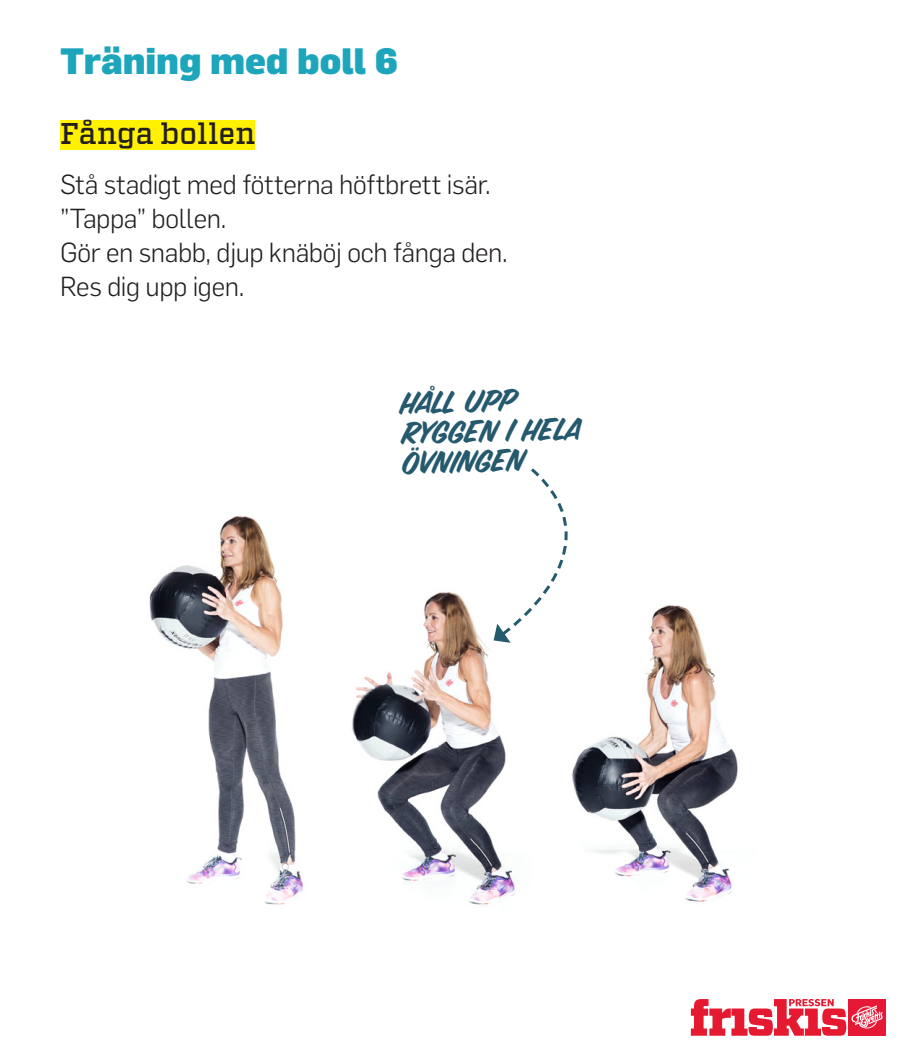
<style>
.page{position:relative;width:900px;height:1050px;background:#fff}
.page>*{position:absolute;margin:0;border:0;box-sizing:border-box;transform-origin:0 0}
.t1{font:900 36px "Flama";color:#1da5bc}
.Piltext{font:34.5px/30px "Sign Painter House Brush";color:#255a6e}
.Bröd_Grotesk_utan_In{font:500 30px "Vitesse";letter-spacing:.005em;color:#231f20}
.Bröd_Grotesk_utan_In-2{font:300 27px/33.9px "Flama";letter-spacing:-.01em;color:#231f20}
</style>
<div class="page">
<div style="left:849px;top:999px;width:37px;height:37px;background:#e51836"></div>
<svg style="left:852px;top:1005px;width:31px;height:24px"></svg>
<svg style="left:691px;top:999px;width:155px;height:37px"></svg>
<div style="left:60px;top:120px;width:195px;height:30px;background:#fff101"></div>
<img style="left:149px;top:516px;width:154px;height:389px">
<img style="left:352px;top:592px;width:164px;height:313px">
<img style="left:572px;top:605px;width:166px;height:297px">
<svg style="left:494px;top:468px;width:129px;height:175px"></svg>
<p class="t1" style="left:60px;top:38px;width:339px">Träning med boll 6</p>
<p class="Bröd_Grotesk_utan_In" style="left:60px;top:114px;width:197px">Fånga bollen</p>
<p class="Bröd_Grotesk_utan_In-2" style="left:60px;top:167px;width:432px">Stå stadigt med fötterna höftbrett isär.</p>
<p class="Bröd_Grotesk_utan_In-2" style="left:60px;top:201px;width:449px">”Tappa” bollen.<br>Gör en snabb, djup knäböj och fånga den.</p>
<p class="Bröd_Grotesk_utan_In-2" style="left:60px;top:269px;width:186px">Res dig upp igen.</p>
<p class="Piltext" style="left:401px;top:388px;width:182px;rotate:-1deg">Håll upp ryggen i hela övningen</p>
</div>
